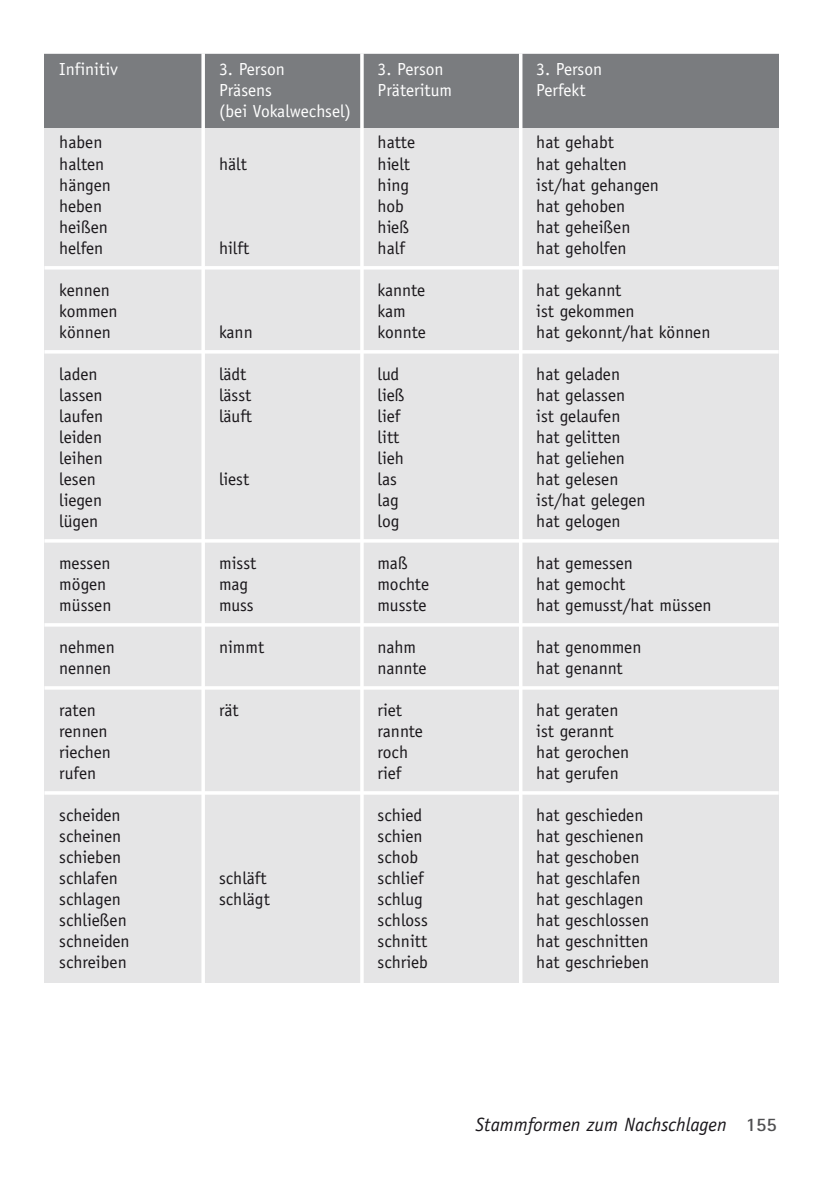
<style>
.page{position:relative;width:822px;height:1178px;background:#fff}
.page>*{position:absolute;margin:0;border:0;box-sizing:border-box;transform-origin:0 0}
.t1{font:italic 19.25px "Officina Sans";color:#1a171b}
.t2{font:17.5px "Officina Sans";color:#1a171b}
.t3{font:17.5px "Officina Sans";color:#fff}
.s1{font-family:"Rotis Sans Serif";font-weight:700;font-style:normal;color:#4f4f51}
</style>
<div class="page">
<div style="left:44px;top:53px;width:735px;height:930px;background:#e5e5e6"></div>
<div style="left:44px;top:54px;width:735px;height:73px;background:#7a7c7f"></div>
<hr style="left:201px;top:53px;width:4px;height:1032px;background:#fff">
<hr style="left:360px;top:53px;width:4px;height:1032px;background:#fff">
<hr style="left:519px;top:53px;width:3px;height:1032px;background:#fff">
<hr style="left:44px;top:266px;width:735px;height:3px;background:#fff">
<hr style="left:44px;top:350px;width:735px;height:3px;background:#fff">
<hr style="left:44px;top:539px;width:735px;height:3px;background:#fff">
<hr style="left:44px;top:623px;width:735px;height:3px;background:#fff">
<hr style="left:44px;top:686px;width:735px;height:3px;background:#fff">
<hr style="left:44px;top:791px;width:735px;height:3px;background:#fff">
<p class="t3" style="left:59px;top:62px;width:60px">Infinitiv</p>
<p class="t3" style="left:219px;top:62px;width:67px">3. Person</p>
<p class="t3" style="left:378px;top:62px;width:67px">3. Person</p>
<p class="t3" style="left:536px;top:62px;width:67px">3. Person</p>
<p class="t3" style="left:219px;top:83px;width:54px">Präsens</p>
<p class="t3" style="left:378px;top:83px;width:76px">Präteritum</p>
<p class="t3" style="left:536px;top:83px;width:51px">Perfekt</p>
<p class="t3" style="left:219px;top:104px;width:134px">(bei Vokalwechsel)</p>
<p class="t2" style="left:59px;top:136px;width:45px">haben</p>
<p class="t2" style="left:378px;top:136px;width:39px">hatte</p>
<p class="t2" style="left:536px;top:136px;width:79px">hat gehabt</p>
<p class="t2" style="left:59px;top:157px;width:47px">halten</p>
<p class="t2" style="left:219px;top:157px;width:29px">hält</p>
<p class="t2" style="left:378px;top:157px;width:34px">hielt</p>
<p class="t2" style="left:536px;top:157px;width:92px">hat gehalten</p>
<p class="t2" style="left:59px;top:178px;width:53px">hängen</p>
<p class="t2" style="left:378px;top:178px;width:33px">hing</p>
<p class="t2" style="left:536px;top:178px;width:124px">ist/hat gehangen</p>
<p class="t2" style="left:59px;top:199px;width:44px">heben</p>
<p class="t2" style="left:378px;top:199px;width:28px">hob</p>
<p class="t2" style="left:536px;top:199px;width:91px">hat gehoben</p>
<p class="t2" style="left:59px;top:220px;width:50px">heißen</p>
<p class="t2" style="left:378px;top:220px;width:33px">hieß</p>
<p class="t2" style="left:536px;top:220px;width:96px">hat geheißen</p>
<p class="t2" style="left:59px;top:241px;width:46px">helfen</p>
<p class="t2" style="left:219px;top:241px;width:32px">hilft</p>
<p class="t2" style="left:378px;top:241px;width:29px">half</p>
<p class="t2" style="left:536px;top:241px;width:92px">hat geholfen</p>
<p class="t2" style="left:59px;top:283px;width:52px">kennen</p>
<p class="t2" style="left:378px;top:283px;width:49px">kannte</p>
<p class="t2" style="left:536px;top:283px;width:87px">hat gekannt</p>
<p class="t2" style="left:59px;top:304px;width:60px">kommen</p>
<p class="t2" style="left:378px;top:304px;width:30px">kam</p>
<p class="t2" style="left:536px;top:304px;width:100px">ist gekommen</p>
<p class="t2" style="left:59px;top:325px;width:53px">können</p>
<p class="t2" style="left:219px;top:325px;width:35px">kann</p>
<p class="t2" style="left:378px;top:325px;width:50px">konnte</p>
<p class="t2" style="left:536px;top:325px;width:176px">hat gekonnt/hat können</p>
<p class="t2" style="left:59px;top:367px;width:40px">laden</p>
<p class="t2" style="left:219px;top:367px;width:29px">lädt</p>
<p class="t2" style="left:378px;top:367px;width:23px">lud</p>
<p class="t2" style="left:536px;top:367px;width:85px">hat geladen</p>
<p class="t2" style="left:59px;top:388px;width:45px">lassen</p>
<p class="t2" style="left:219px;top:388px;width:34px">lässt</p>
<p class="t2" style="left:378px;top:388px;width:28px">ließ</p>
<p class="t2" style="left:536px;top:388px;width:90px">hat gelassen</p>
<p class="t2" style="left:59px;top:409px;width:46px">laufen</p>
<p class="t2" style="left:219px;top:409px;width:35px">läuft</p>
<p class="t2" style="left:378px;top:409px;width:24px">lief</p>
<p class="t2" style="left:536px;top:409px;width:86px">ist gelaufen</p>
<p class="t2" style="left:59px;top:430px;width:44px">leiden</p>
<p class="t2" style="left:378px;top:430px;width:23px">litt</p>
<p class="t2" style="left:536px;top:430px;width:86px">hat gelitten</p>
<p class="t2" style="left:59px;top:451px;width:45px">leihen</p>
<p class="t2" style="left:378px;top:451px;width:28px">lieh</p>
<p class="t2" style="left:536px;top:451px;width:90px">hat geliehen</p>
<p class="t2" style="left:59px;top:472px;width:38px">lesen</p>
<p class="t2" style="left:219px;top:472px;width:32px">liest</p>
<p class="t2" style="left:378px;top:472px;width:21px">las</p>
<p class="t2" style="left:536px;top:472px;width:84px">hat gelesen</p>
<p class="t2" style="left:59px;top:493px;width:44px">liegen</p>
<p class="t2" style="left:378px;top:493px;width:23px">lag</p>
<p class="t2" style="left:536px;top:493px;width:111px">ist/hat gelegen</p>
<p class="t2" style="left:59px;top:514px;width:40px">lügen</p>
<p class="t2" style="left:378px;top:514px;width:24px">log</p>
<p class="t2" style="left:536px;top:514px;width:86px">hat gelogen</p>
<p class="t2" style="left:59px;top:556px;width:53px">messen</p>
<p class="t2" style="left:219px;top:556px;width:39px">misst</p>
<p class="t2" style="left:378px;top:556px;width:32px">maß</p>
<p class="t2" style="left:536px;top:556px;width:98px">hat gemessen</p>
<p class="t2" style="left:59px;top:577px;width:48px">mögen</p>
<p class="t2" style="left:219px;top:577px;width:31px">mag</p>
<p class="t2" style="left:378px;top:577px;width:53px">mochte</p>
<p class="t2" style="left:536px;top:577px;width:91px">hat gemocht</p>
<p class="t2" style="left:59px;top:598px;width:54px">müssen</p>
<p class="t2" style="left:219px;top:598px;width:36px">muss</p>
<p class="t2" style="left:378px;top:598px;width:50px">musste</p>
<p class="t2" style="left:536px;top:598px;width:177px">hat gemusst/hat müssen</p>
<p class="t2" style="left:59px;top:640px;width:57px">nehmen</p>
<p class="t2" style="left:219px;top:640px;width:47px">nimmt</p>
<p class="t2" style="left:378px;top:640px;width:40px">nahm</p>
<p class="t2" style="left:536px;top:640px;width:107px">hat genommen</p>
<p class="t2" style="left:59px;top:661px;width:53px">nennen</p>
<p class="t2" style="left:378px;top:661px;width:50px">nannte</p>
<p class="t2" style="left:536px;top:661px;width:88px">hat genannt</p>
<p class="t2" style="left:59px;top:703px;width:38px">raten</p>
<p class="t2" style="left:219px;top:703px;width:21px">rät</p>
<p class="t2" style="left:378px;top:703px;width:26px">riet</p>
<p class="t2" style="left:536px;top:703px;width:84px">hat geraten</p>
<p class="t2" style="left:59px;top:724px;width:50px">rennen</p>
<p class="t2" style="left:378px;top:724px;width:47px">rannte</p>
<p class="t2" style="left:536px;top:724px;width:79px">ist gerannt</p>
<p class="t2" style="left:59px;top:745px;width:53px">riechen</p>
<p class="t2" style="left:378px;top:745px;width:32px">roch</p>
<p class="t2" style="left:536px;top:745px;width:94px">hat gerochen</p>
<p class="t2" style="left:59px;top:766px;width:38px">rufen</p>
<p class="t2" style="left:378px;top:766px;width:25px">rief</p>
<p class="t2" style="left:536px;top:766px;width:84px">hat gerufen</p>
<p class="t2" style="left:59px;top:808px;width:63px">scheiden</p>
<p class="t2" style="left:378px;top:808px;width:46px">schied</p>
<p class="t2" style="left:536px;top:808px;width:109px">hat geschieden</p>
<p class="t2" style="left:59px;top:829px;width:63px">scheinen</p>
<p class="t2" style="left:378px;top:829px;width:47px">schien</p>
<p class="t2" style="left:536px;top:829px;width:109px">hat geschienen</p>
<p class="t2" style="left:59px;top:850px;width:63px">schieben</p>
<p class="t2" style="left:378px;top:850px;width:42px">schob</p>
<p class="t2" style="left:536px;top:850px;width:105px">hat geschoben</p>
<p class="t2" style="left:59px;top:871px;width:60px">schlafen</p>
<p class="t2" style="left:219px;top:871px;width:49px">schläft</p>
<p class="t2" style="left:378px;top:871px;width:48px">schlief</p>
<p class="t2" style="left:536px;top:871px;width:106px">hat geschlafen</p>
<p class="t2" style="left:59px;top:892px;width:63px">schlagen</p>
<p class="t2" style="left:219px;top:892px;width:52px">schlägt</p>
<p class="t2" style="left:378px;top:892px;width:47px">schlug</p>
<p class="t2" style="left:536px;top:892px;width:109px">hat geschlagen</p>
<p class="t2" style="left:59px;top:913px;width:69px">schließen</p>
<p class="t2" style="left:378px;top:913px;width:52px">schloss</p>
<p class="t2" style="left:536px;top:913px;width:114px">hat geschlossen</p>
<p class="t2" style="left:59px;top:934px;width:72px">schneiden</p>
<p class="t2" style="left:378px;top:934px;width:51px">schnitt</p>
<p class="t2" style="left:536px;top:934px;width:114px">hat geschnitten</p>
<p class="t2" style="left:59px;top:955px;width:69px">schreiben</p>
<p class="t2" style="left:378px;top:955px;width:52px">schrieb</p>
<p class="t2" style="left:536px;top:955px;width:114px">hat geschrieben</p>
<p class="t1" style="left:475px;top:1117px;width:303px">Stammformen zum Nachschlagen <span class="s1">155</span></p>
</div>
